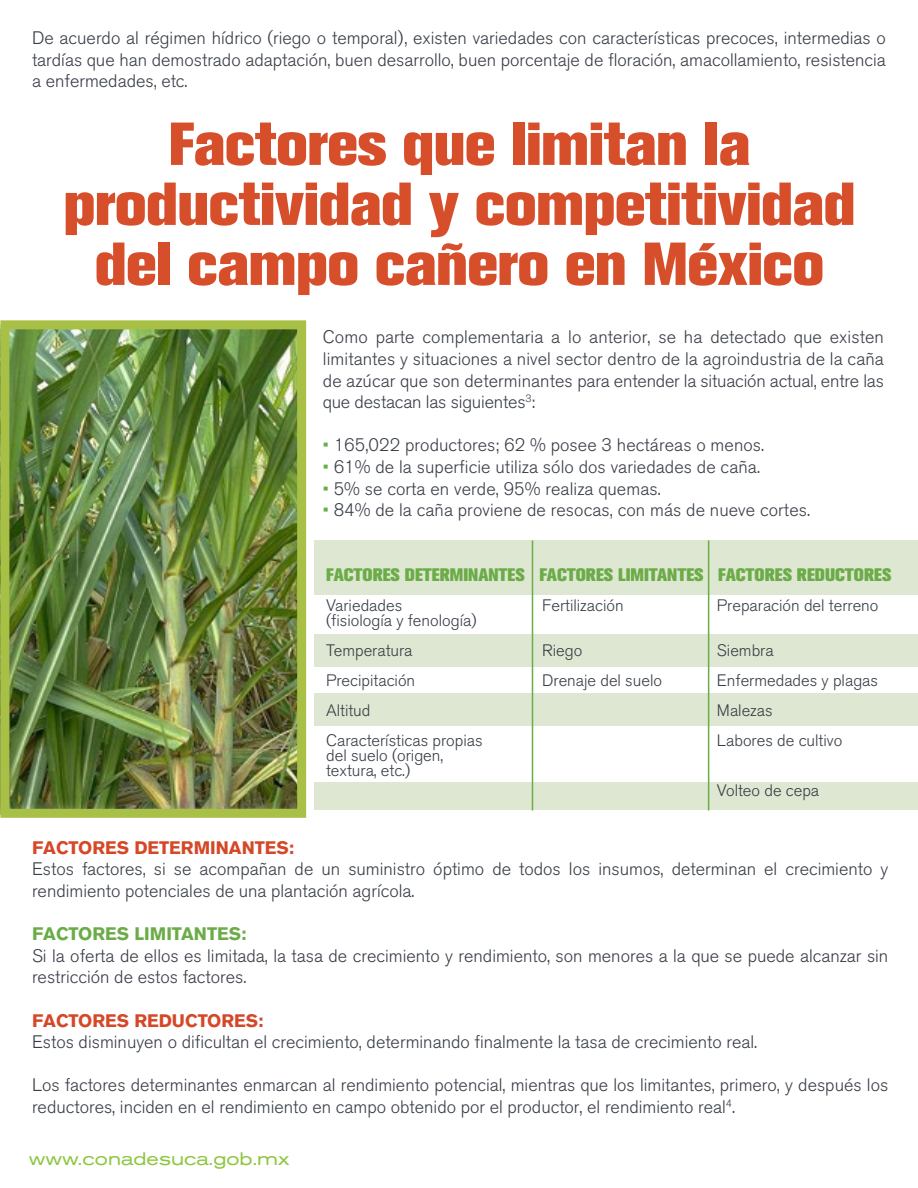
<style>
.page{position:relative;width:918px;height:1188px;background:#fff}
.page>*{position:absolute;margin:0;border:0;box-sizing:border-box;transform-origin:0 0}
.t1{font:800 60px/60px "Akzidenz Grotesk BQ";color:#d74e2a;text-align:center}
.t2{font:300 18px/21.6px "Akzidenz Grotesk BQ";color:#383d46}
.t3{font:800 18px "Akzidenz Grotesk BQ";color:#6bac48}
.t4{font:700 18px "Akzidenz Grotesk BQ";color:#d54827}
.t5{font:expanded 18px "Akzidenz Grotesk BQ";color:#8cc63f}
.t6{font:700 18px "Akzidenz Grotesk BQ";color:#6bac48}
.t7{font:300 16.5px "Akzidenz Grotesk BQ";color:#383d46}
.s1{color:#6bac48}
</style>
<div class="page">
<img style="left:10px;top:330px;width:286px;height:478px">
<div style="left:315px;top:540px;width:603px;height:270px;background:#dee7d1"></div>
<div style="left:303px;top:596px;width:615px;height:38px;background:#fff"></div>
<div style="left:303px;top:667px;width:615px;height:26px;background:#fff"></div>
<div style="left:303px;top:726px;width:615px;height:56px;background:#fff"></div>
<hr style="left:532px;top:540px;width:1px;height:270px;background:#6bac48">
<hr style="left:708px;top:540px;width:1px;height:270px;background:#6bac48">
<div style="left:0;top:320px;width:306px;height:498px;border:9px solid #a8c045"></div>
<p class="t2" style="left:32px;top:28px;width:855px;text-align:justify">De acuerdo al régimen hídrico (riego o temporal), existen variedades con características precoces, intermedias o tardías que han demostrado adaptación, buen desarrollo, buen porcentaje de floración, amacollamiento, resistencia a enfermedades, etc.</p>
<p class="t1" style="left:64px;top:115px;width:793px">Factores que limitan la productividad y competitividad del campo cañero en México</p>
<p class="t2" style="left:323px;top:327px;width:563px;text-align:justify">Como parte complementaria a lo anterior, se ha detectado que existen limitantes y situaciones a nivel sector dentro de la agroindustria de la caña de azúcar que son determinantes para entender la situación actual, entre las que destacan las siguientes<sup>3</sup>:</p>
<p class="t2" style="left:323px;top:435px;width:443px"><span class="s1">•</span> 165,022 productores; 62 % posee 3 hectáreas o menos.</p>
<p class="t2" style="left:323px;top:456px;width:439px"><span class="s1">•</span> 61% de la superficie utiliza sólo dos variedades de caña.</p>
<p class="t2" style="left:323px;top:478px;width:339px"><span class="s1">•</span> 5% se corta en verde, 95% realiza quemas.</p>
<p class="t2" style="left:323px;top:500px;width:489px"><span class="s1">•</span> 84% de la caña proviene de resocas, con más de nueve cortes.</p>
<p class="t3" style="left:326px;top:564px;width:567px">FACTORES DETERMINANTES FACTORES LIMITANTES FACTORES REDUCTORES</p>
<p class="t7" style="left:326px;top:596px;width:78px">Variedades</p>
<p class="t7" style="left:542px;top:596px;width:83px">Fertilización</p>
<p class="t7" style="left:717px;top:596px;width:163px">Preparación del terreno</p>
<p class="t7" style="left:326px;top:611px;width:152px">(fisiología y fenología)</p>
<p class="t7" style="left:326px;top:641px;width:88px">Temperatura</p>
<p class="t7" style="left:542px;top:641px;width:42px">Riego</p>
<p class="t7" style="left:717px;top:641px;width:58px">Siembra</p>
<p class="t7" style="left:326px;top:671px;width:91px">Precipitación</p>
<p class="t7" style="left:542px;top:671px;width:121px">Drenaje del suelo</p>
<p class="t7" style="left:717px;top:671px;width:163px">Enfermedades y plagas</p>
<p class="t7" style="left:326px;top:701px;width:46px">Altitud</p>
<p class="t7" style="left:717px;top:701px;width:57px">Malezas</p>
<p class="t7" style="left:326px;top:731px;width:158px">Características propias</p>
<p class="t7" style="left:717px;top:731px;width:127px">Labores de cultivo</p>
<p class="t7" style="left:326px;top:746px;width:119px">del suelo (origen,</p>
<p class="t7" style="left:326px;top:761px;width:86px">textura, etc.)</p>
<p class="t7" style="left:717px;top:781px;width:104px">Volteo de cepa</p>
<p class="t4" style="left:32px;top:837px;width:264px">FACTORES DETERMINANTES:</p>
<p class="t2" style="left:32px;top:859px;width:858px">Estos factores, si se acompañan de un suministro óptimo de todos los insumos, determinan el crecimiento y rendimiento potenciales de una plantación agrícola.</p>
<p class="t6" style="left:32px;top:923px;width:216px">FACTORES LIMITANTES:</p>
<p class="t2" style="left:32px;top:945px;width:858px">Si la oferta de ellos es limitada, la tasa de crecimiento y rendimiento, son menores a la que se puede alcanzar sin restricción de estos factores.</p>
<p class="t4" style="left:32px;top:1010px;width:233px">FACTORES REDUCTORES:</p>
<p class="t2" style="left:32px;top:1031px;width:727px">Estos disminuyen o dificultan el crecimiento, determinando finalmente la tasa de crecimiento real.</p>
<p class="t2" style="left:32px;top:1075px;width:858px">Los factores determinantes enmarcan al rendimiento potencial, mientras que los limitantes, primero, y después los reductores, inciden en el rendimiento en campo obtenido por el productor, el rendimiento real<sup>4</sup>.</p>
<p class="t5" style="left:29px;top:1149px;width:262px">www.conadesuca.gob.mx</p>
</div>
